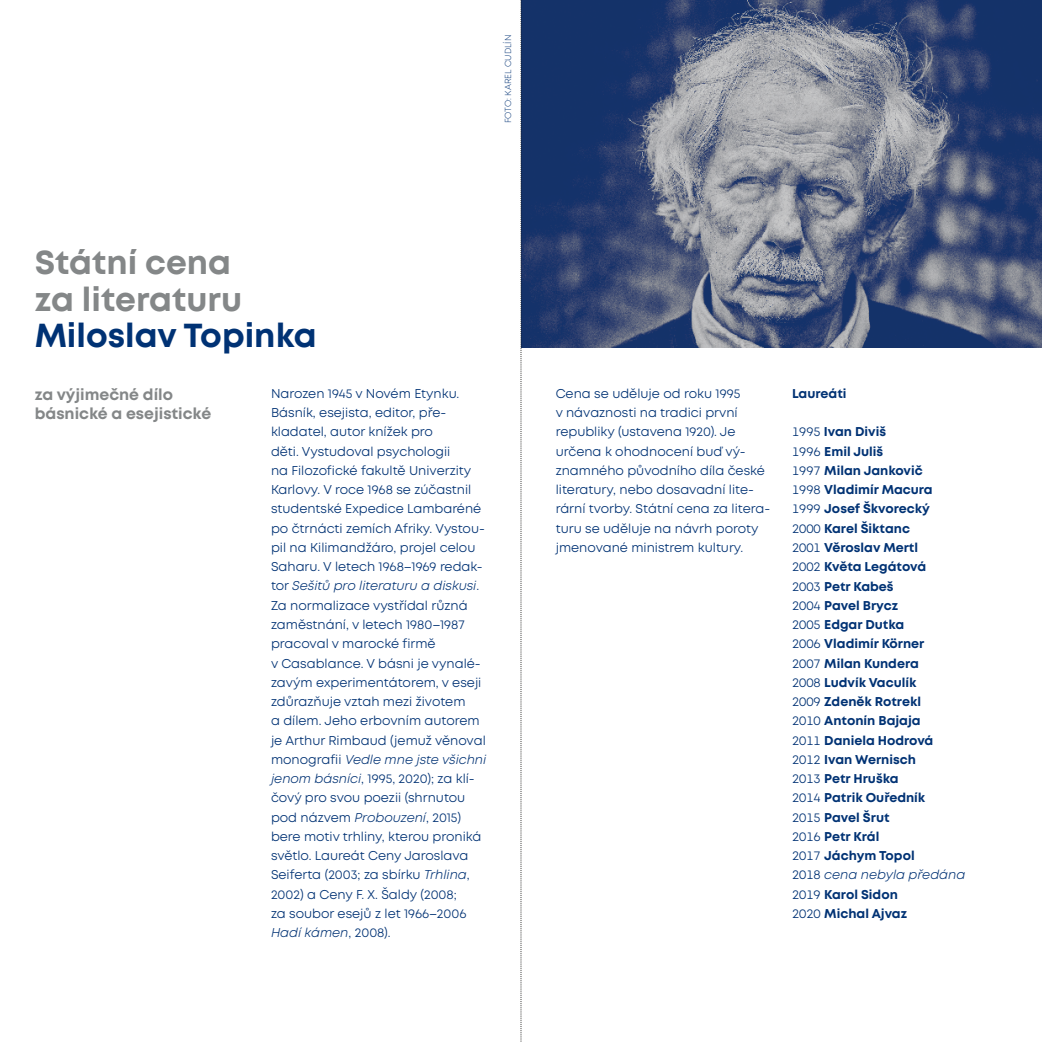
<style>
.page{position:relative;width:1042px;height:1042px;background:#fff}
.page>*{position:absolute;margin:0;border:0;box-sizing:border-box;transform-origin:0 0}
.t1{font:700 33.25px/36.8px "Mont";color:#848788}
.t2{font:700 33.25px "Mont";color:#003274}
.t3{font:700 15.75px/19.2px "Mont";color:#848788}
.t4{font:12.78px/19.2px "Mont";color:#003274}
.t5{font:700 12.78px/19.2px "Mont";color:#003274}
.t6{font:300 8.75px "Mont";color:#003274}
.s1{font-style:italic}
.s2{font-weight:400}
.s3{font-weight:400;font-style:italic}
</style>
<div class="page">
<img style="left:522px;top:0;width:520px;height:347px">
<svg style="left:520px;top:0;width:2px;height:1042px"></svg>
<p class="t6" style="left:502px;top:123px;width:90px;rotate:-90deg">FOTO: KAREL CUDLÍN</p>
<h1 class="t1" style="left:35px;top:244px;width:209px">Státní cena za literaturu</h1>
<h1 class="t2" style="left:35px;top:314px;width:284px">Miloslav Topinka</h1>
<p class="t3" style="left:35px;top:385px;width:178px">za výjimečné dílo básnické a esejistické</p>
<p class="t4" style="left:271px;top:384px;width:217px">Narozen 1945 v Novém Etynku.<br>Básník, esejista, editor, pře&shy;kladatel, autor knížek pro<br>děti. Vystudoval psychologii<br>na Filozofické fakultě Univerzity<br>Karlovy. V roce 1968 se zúčastnil studentské Expedice Lambaréné po čtrnácti zemích Afriky. Vystou&shy;pil na Kilimandžáro, projel celou<br>Saharu. V letech 1968–1969 redak&shy;tor <span class="s1">Sešitů pro literaturu a diskusi</span>.<br>Za normalizace vystřídal různá zaměstnání, v letech 1980–1987 pracoval v marocké firmě<br>v Casablance. V básni je vynalé&shy;zavým experimentátorem, v eseji zdůrazňuje vztah mezi životem<br>a dílem. Jeho erbovním autorem je Arthur Rimbaud (jemuž věnoval monografii <span class="s1">Vedle mne jste všichni jenom básníci</span>, 1995, 2020); za klí&shy;čový pro svou poezii (shrnutou pod názvem <span class="s1">Probouzení</span>, 2015) bere motiv trhliny, kterou proniká světlo. Laureát Ceny Jaroslava<br>Seiferta (2003; za sbírku <span class="s1">Trhlina</span>,<br>2002) a Ceny F. X. Šaldy (2008;<br>za soubor esejů z let 1966–2006<br><span class="s1">Hadí kámen</span>, 2008).</p>
<p class="t4" style="left:556px;top:384px;width:216px">Cena se uděluje od roku 1995<br>v návaznosti na tradici první republiky (ustavena 1920). Je určena k ohodnocení buď vý&shy;znamného původního díla české literatury, nebo dosavadní lite&shy;rární tvorby. Státní cena za litera&shy;turu se uděluje na návrh poroty jmenované ministrem kultury.</p>
<p class="t5" style="left:792px;top:384px;width:56px">Laureáti</p>
<p class="t5" style="left:792px;top:422px;width:175px"><span class="s2">1995</span> Ivan Diviš<br><span class="s2">1996</span> Emil Juliš<br><span class="s2">1997</span> Milan Jankovič<br><span class="s2">1998</span> Vladimír Macura<br><span class="s2">1999</span> Josef Škvorecký<br><span class="s2">2000</span> Karel Šiktanc<br><span class="s2">2001</span> Věroslav Mertl<br><span class="s2">2002</span> Květa Legátová<br><span class="s2">2003</span> Petr Kabeš<br><span class="s2">2004</span> Pavel Brycz<br><span class="s2">2005</span> Edgar Dutka<br><span class="s2">2006</span> Vladimír Körner<br><span class="s2">2007</span> Milan Kundera<br><span class="s2">2008</span> Ludvík Vaculík<br><span class="s2">2009</span> Zdeněk Rotrekl<br><span class="s2">2010</span> Antonín Bajaja<br><span class="s2">2011</span> Daniela Hodrová<br><span class="s2">2012</span> Ivan Wernisch<br><span class="s2">2013</span> Petr Hruška<br><span class="s2">2014</span> Patrik Ouředník<br><span class="s2">2015</span> Pavel Šrut<br><span class="s2">2016</span> Petr Král<br><span class="s2">2017</span> Jáchym Topol<br><span class="s2">2018</span> <span class="s3">cena nebyla předána<br></span><span class="s2">2019</span> Karol Sidon<br><span class="s2">2020</span> Michal Ajvaz</p>
</div>
